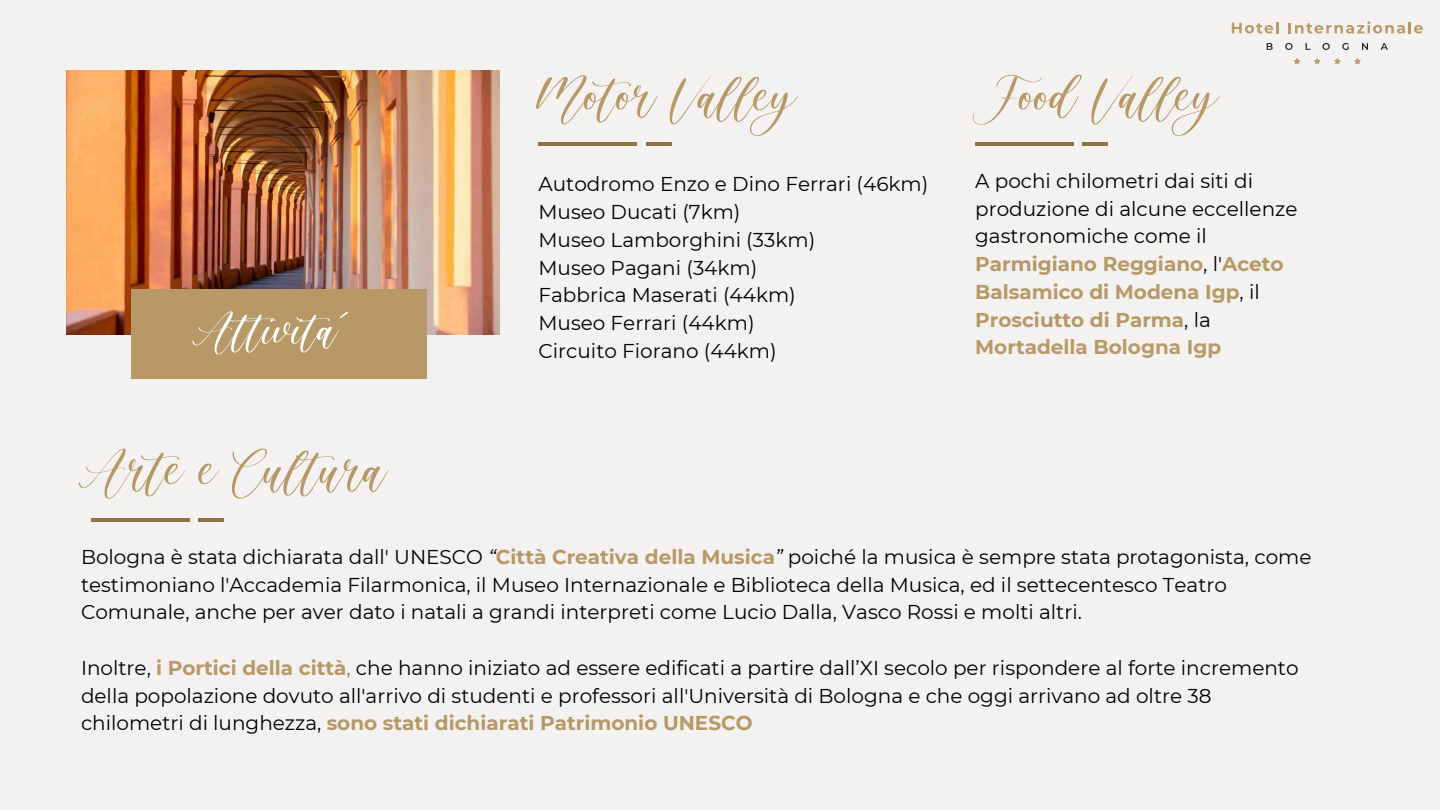
<style>
.page{position:relative;width:1440px;height:810px;background:#f4f2f1}
.page>*{position:absolute;margin:0;border:0;box-sizing:border-box;transform-origin:0 0}
.t1{font:70px "Elegante";color:#b79867}
.t2{font:60.1px "Elegante";color:#fff}
.t3{font:20px/27.8px "Montserrat";color:#000}
.s1{font-weight:700;color:#b79867}
.s2{font-weight:700;color:#b99a67}
.s3{font-style:italic}
.s4{color:#927343}
</style>
<div class="page">
<hr style="left:538px;top:142px;width:99px;height:4px;background:#927343">
<hr style="left:646px;top:142px;width:25px;height:4px;background:#927343">
<hr style="left:91px;top:518px;width:98px;height:4px;background:#927343">
<hr style="left:198px;top:518px;width:26px;height:4px;background:#927343">
<hr style="left:975px;top:142px;width:98px;height:4px;background:#927343">
<hr style="left:1082px;top:142px;width:26px;height:4px;background:#927343">
<img style="left:67px;top:70px;width:433px;height:264px">
<div style="left:132px;top:289px;width:295px;height:89px;background:#b79867"></div>
<svg style="left:1232px;top:22px;width:47px;height:12px"></svg>
<svg style="left:1289px;top:21px;width:134px;height:13px"></svg>
<svg style="left:1293px;top:58px;width:8px;height:6px"></svg>
<svg style="left:1314px;top:58px;width:7px;height:6px"></svg>
<svg style="left:1334px;top:58px;width:7px;height:6px"></svg>
<svg style="left:1354px;top:58px;width:7px;height:6px"></svg>
<svg style="left:1267px;top:43px;width:6px;height:7px"></svg>
<svg style="left:1285px;top:43px;width:8px;height:7px"></svg>
<svg style="left:1306px;top:43px;width:4px;height:7px"></svg>
<svg style="left:1322px;top:43px;width:8px;height:7px"></svg>
<svg style="left:1342px;top:43px;width:7px;height:7px"></svg>
<svg style="left:1362px;top:43px;width:6px;height:7px"></svg>
<svg style="left:1381px;top:43px;width:7px;height:7px"></svg>
<h2 class="t2" style="left:194px;top:300px;width:155px">At ivita’</h2>
<h1 class="t1" style="left:81px;top:435px;width:306px">Arte e Cultura</h1>
<h1 class="t1" style="left:538px;top:62px;width:259px">Motor Valley</h1>
<p class="t3" style="left:538px;top:170px;width:391px">Autodromo Enzo e Dino Ferrari (46km)<br>Museo Ducati (7km)<br>Museo Lamborghini (33km)<br>Museo Pagani (34km)<br>Fabbrica Maserati (44km)<br>Museo Ferrari (44km)<br>Circuito Fiorano (44km)</p>
<h1 class="t1" style="left:975px;top:62px;width:244px">Food Valley</h1>
<p class="t3" style="left:975px;top:167px;width:324px">A pochi chilometri dai siti di produzione di alcune eccellenze gastronomiche come il<br><span class="s1">Parmigiano Reggiano</span>, l'<span class="s1">Aceto<br>Balsamico di Modena Igp</span>, il<br><span class="s1">Prosciutto di Parma</span>, la<br><span class="s2">Mortadella Bologna Igp</span></p>
<p class="t3" style="left:81px;top:543px;width:1232px">Bologna è stata dichiarata dall' UNESCO <span class="s3">“</span><span class="s1">Città Creativa della Musica</span><span class="s3">”</span> poiché la musica è sempre stata protagonista, come testimoniano l'Accademia Filarmonica, il Museo Internazionale e Biblioteca della Musica, ed il settecentesco Teatro<br>Comunale, anche per aver dato i natali a grandi interpreti come Lucio Dalla, Vasco Rossi e molti altri.</p>
<p class="t3" style="left:81px;top:654px;width:1219px">Inoltre, <span class="s1">i Portici della città</span><span class="s4">,</span> che hanno iniziato ad essere edificati a partire dall’XI secolo per rispondere al forte incremento della popolazione dovuto all'arrivo di studenti e professori all'Università di Bologna e che oggi arrivano ad oltre 38 chilometri di lunghezza, <span class="s1">sono stati dichiarati Patrimonio UNESCO</span></p>
</div>
